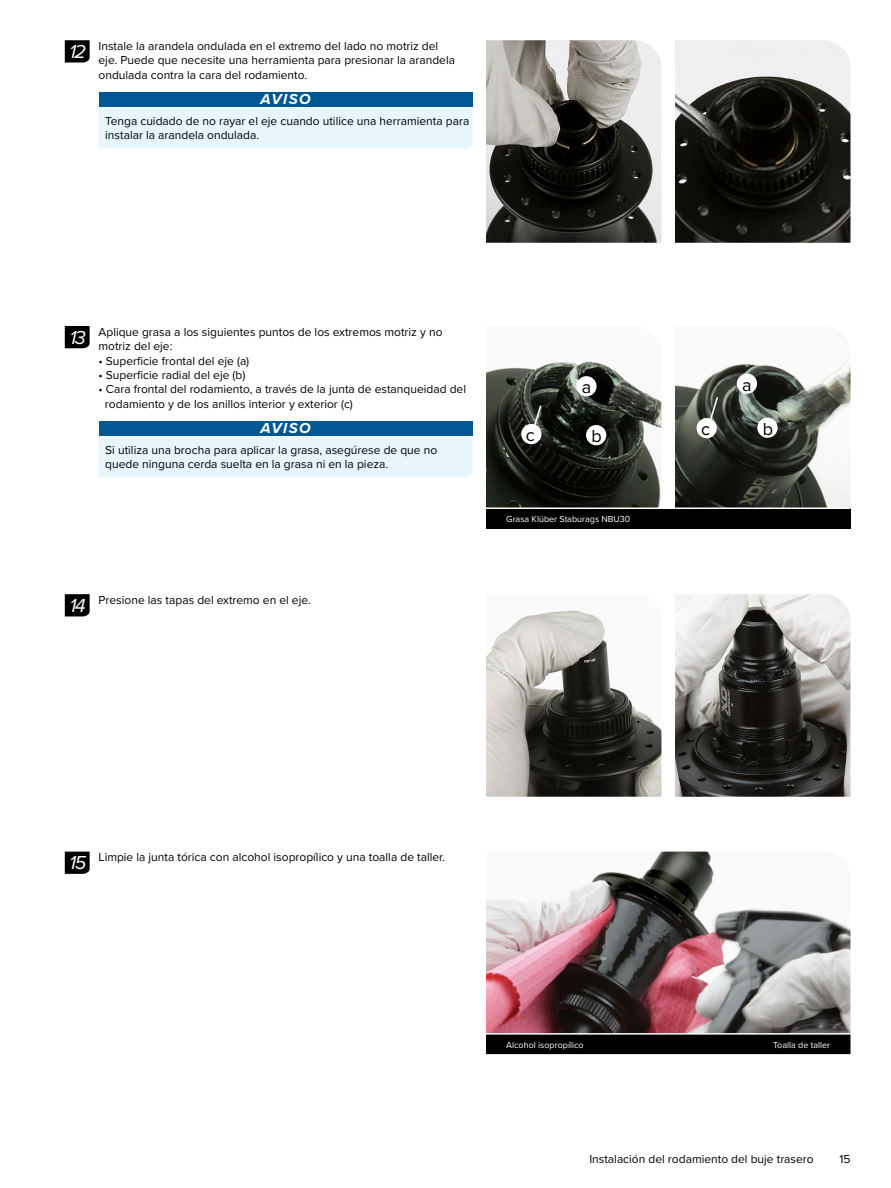
<style>
.page{position:relative;width:891px;height:1188px;background:#fff}
.page>*{position:absolute;margin:0;border:0;box-sizing:border-box;transform-origin:0 0}
.t1{font:italic 19.5px "Proxima Nova";letter-spacing:-.07em;color:#fff}
.t2{font:18px "Proxima Nova";color:#000}
.Signal_Word_left_ind{font:italic 700 15px "Proxima Nova";letter-spacing:.1em;color:#fff}
.Normal_Text_-_Right{font:12px/14.4px "Proxima Nova";color:#000}
.Signal_Word_Text_-_N{font:12px/14.4px "Proxima Nova";color:#000}
.Picture_Caption_left{font:9px "Proxima Nova";color:#fff}
.Picture_Caption_righ{font:9px "Proxima Nova";color:#fff}
</style>
<div class="page">
<div style="left:99px;top:92px;width:373px;height:15px;background:#005792"></div>
<div style="left:99px;top:108px;width:373px;height:40px;background:#e7f6fd"></div>
<div style="left:99px;top:421px;width:373px;height:15px;background:#005792"></div>
<div style="left:99px;top:437px;width:373px;height:40px;background:#e7f6fd"></div>
<svg style="left:65px;top:40px;width:25px;height:23px"></svg>
<img style="left:486px;top:40px;width:176px;height:203px">
<img style="left:675px;top:40px;width:175px;height:203px">
<div style="left:486px;top:508px;width:364px;height:21px;background:#000"></div>
<hr style="left:486px;top:508px;width:176px;height:1px;background:#fff">
<svg style="left:662px;top:508px;width:13px;height:1px"></svg>
<hr style="left:675px;top:508px;width:175px;height:1px;background:#fff">
<img style="left:486px;top:361px;width:176px;height:147px">
<img style="left:675px;top:356px;width:175px;height:152px">
<div style="left:737px;top:374px;width:20px;height:20px;background:#fff;border-radius:50%"></div>
<div style="left:697px;top:418px;width:20px;height:20px;background:#fff;border-radius:50%"></div>
<div style="left:757px;top:418px;width:21px;height:20px;background:#fff;border-radius:50%"></div>
<svg style="left:709px;top:395px;width:10px;height:27px"></svg>
<svg style="left:65px;top:326px;width:25px;height:22px"></svg>
<div style="left:576px;top:376px;width:21px;height:20px;background:#fff;border-radius:50%"></div>
<div style="left:521px;top:424px;width:21px;height:20px;background:#fff;border-radius:50%"></div>
<div style="left:586px;top:425px;width:20px;height:20px;background:#fff;border-radius:50%"></div>
<svg style="left:532px;top:404px;width:11px;height:27px"></svg>
<svg style="left:65px;top:594px;width:25px;height:22px"></svg>
<img style="left:486px;top:610px;width:176px;height:187px">
<img style="left:675px;top:594px;width:175px;height:203px">
<svg style="left:65px;top:852px;width:25px;height:22px"></svg>
<div style="left:486px;top:1035px;width:364px;height:19px;background:#000"></div>
<img style="left:486px;top:852px;width:364px;height:181px">
<p class="t1" style="left:70px;top:37px;width:18px">12</p>
<p class="Normal_Text_-_Right" style="left:99px;top:38px;width:358px">Instale la arandela ondulada en el extremo del lado no motriz del eje. Puede que necesite una herramienta para presionar la arandela ondulada contra la cara del rodamiento.</p>
<p class="Signal_Word_left_ind" style="left:260px;top:88px;width:52px">AVISO</p>
<p class="Signal_Word_Text_-_N" style="left:105px;top:113px;width:366px">Tenga cuidado de no rayar el eje cuando utilice una herramienta para instalar la arandela ondulada.</p>
<p class="t1" style="left:70px;top:323px;width:18px">13</p>
<p class="Normal_Text_-_Right" style="left:99px;top:324px;width:345px">Aplique grasa a los siguientes puntos de los extremos motriz y no motriz del eje:</p>
<p class="Normal_Text_-_Right" style="left:99px;top:353px;width:152px">• Superficie frontal del eje (a)</p>
<p class="Normal_Text_-_Right" style="left:99px;top:367px;width:148px">• Superficie radial del eje (b)</p>
<p class="Normal_Text_-_Right" style="left:105px;top:382px;width:363px;text-indent:-6px">• Cara frontal del rodamiento, a través de la junta de estanqueidad del rodamiento y de los anillos interior y exterior (c)</p>
<p class="Signal_Word_left_ind" style="left:260px;top:417px;width:52px">AVISO</p>
<p class="Signal_Word_Text_-_N" style="left:105px;top:442px;width:333px">Si utiliza una brocha para aplicar la grasa, asegúrese de que no quede ninguna cerda suelta en la grasa ni en la pieza.</p>
<p class="t1" style="left:70px;top:591px;width:18px">14</p>
<p class="Normal_Text_-_Right" style="left:99px;top:592px;width:214px">Presione las tapas del extremo en el eje.</p>
<p class="t2" style="left:582px;top:374px;width:11px">a</p>
<p class="t2" style="left:526px;top:422px;width:10px">c</p>
<p class="t2" style="left:591px;top:423px;width:12px">b</p>
<p class="Picture_Caption_left" style="left:506px;top:513px;width:126px">Grasa Klüber Staburags NBU30</p>
<p class="t2" style="left:742px;top:371px;width:11px">a</p>
<p class="t2" style="left:701px;top:416px;width:10px">c</p>
<p class="t2" style="left:763px;top:415px;width:12px">b</p>
<p class="t1" style="left:69px;top:848px;width:18px">15</p>
<p class="Normal_Text_-_Right" style="left:99px;top:850px;width:348px">Limpie la junta tórica con alcohol isopropílico y una toalla de taller.</p>
<p class="Picture_Caption_left" style="left:506px;top:1038px;width:79px">Alcohol isopropílico</p>
<p class="Picture_Caption_righ" style="left:773px;top:1038px;width:59px">Toalla de taller</p>
<p class="Normal_Text_-_Right" style="left:589px;top:1151px;width:226px">Instalación del rodamiento del buje trasero</p>
<p class="Normal_Text_-_Right" style="left:839px;top:1151px;width:13px">15</p>
</div>
